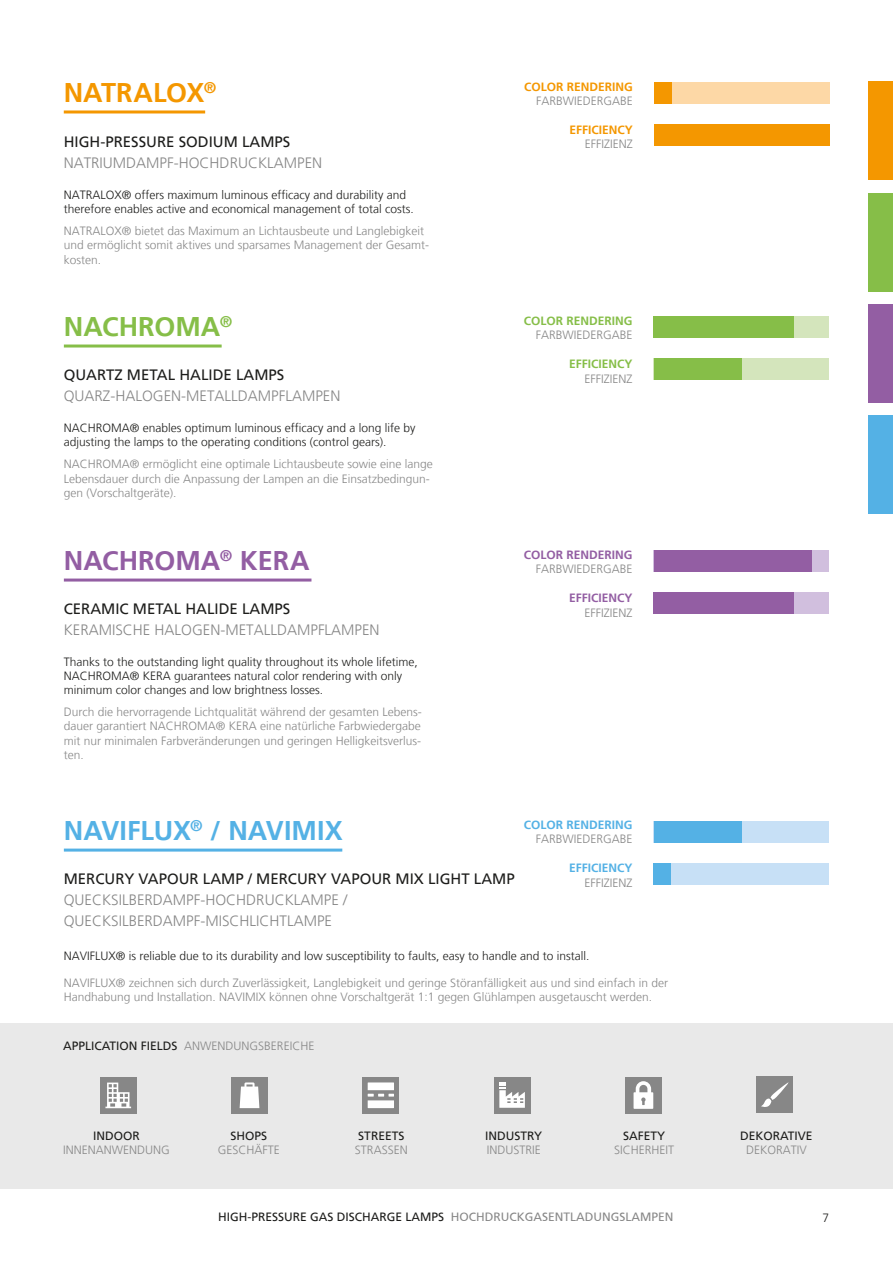
<style>
.page{position:relative;width:893px;height:1263px;background:#fff}
.page>*{position:absolute;margin:0;border:0;box-sizing:border-box;transform-origin:0 0}
.t1{font:700 27px "Frutiger 65";letter-spacing:.005em;color:#54b1e5}
.t2{font:700 27px "Frutiger 65";color:#935ea3}
.t3{font:700 27px "Frutiger 65";color:#f49700}
.t4{font:700 27px "Frutiger 65";color:#86be48}
.t5{font:300 15px/21px "Frutiger LT";color:#878787}
.t6{font:15px "Frutiger LT";color:#1d1d1b}
.t7{font:300 12px/14.4px "Frutiger LT";color:#878787}
.t8{font:300 12px/14.4px "Frutiger LT";color:#1d1d1b}
.t9{font:12px "Frutiger LT";color:#1d1d1b}
.t10{font:700 12px "Frutiger LT";color:#935ea3}
.t11{font:700 12px "Frutiger LT";color:#54b1e5}
.t12{font:700 12px "Frutiger LT";color:#86be48}
.t13{font:700 12px "Frutiger LT";color:#f49700}
.s1{font-weight:400;color:#1d1d1b}
.s2{font-family:"Frutiger 55 Roman";color:#878787}
</style>
<div class="page">
<div style="left:0;top:1023px;width:893px;height:165px;background:#e9e9e9"></div>
<div style="left:869px;top:82px;width:24px;height:98px;background:#f49700"></div>
<div style="left:869px;top:193px;width:24px;height:98px;background:#86be48"></div>
<div style="left:869px;top:304px;width:24px;height:98px;background:#935ea3"></div>
<div style="left:869px;top:415px;width:24px;height:99px;background:#54b1e5"></div>
<hr style="left:64px;top:110px;width:141px;height:3px;background:#f49700">
<hr style="left:64px;top:344px;width:158px;height:3px;background:#86be48">
<hr style="left:64px;top:578px;width:247px;height:3px;background:#935ea3">
<hr style="left:64px;top:848px;width:278px;height:3px;background:#54b1e5">
<div style="left:654px;top:550px;width:175px;height:21px;background:#d1bfde"></div>
<div style="left:654px;top:593px;width:175px;height:21px;background:#d1bfde"></div>
<div style="left:654px;top:550px;width:157px;height:21px;background:#935ea3"></div>
<div style="left:654px;top:593px;width:140px;height:21px;background:#935ea3"></div>
<div style="left:654px;top:821px;width:175px;height:21px;background:#c7e0f6"></div>
<div style="left:654px;top:864px;width:175px;height:21px;background:#c7e0f6"></div>
<div style="left:654px;top:821px;width:87px;height:21px;background:#54b1e5"></div>
<div style="left:654px;top:864px;width:17px;height:21px;background:#54b1e5"></div>
<div style="left:654px;top:316px;width:175px;height:21px;background:#d4e5bc"></div>
<div style="left:654px;top:359px;width:175px;height:21px;background:#d4e5bc"></div>
<div style="left:654px;top:316px;width:140px;height:21px;background:#86be48"></div>
<div style="left:654px;top:359px;width:87px;height:21px;background:#86be48"></div>
<div style="left:654px;top:82px;width:175px;height:21px;background:#fdd8a6"></div>
<div style="left:654px;top:82px;width:18px;height:21px;background:#f49700"></div>
<div style="left:654px;top:125px;width:175px;height:21px;background:#f49700"></div>
<div style="left:100px;top:1077px;width:37px;height:36px;background:#878787"></div>
<svg style="left:105px;top:1082px;width:26px;height:26px"></svg>
<div style="left:231px;top:1077px;width:37px;height:36px;background:#878787"></div>
<svg style="left:240px;top:1082px;width:19px;height:26px"></svg>
<div style="left:362px;top:1077px;width:37px;height:36px;background:#878787"></div>
<svg style="left:368px;top:1082px;width:26px;height:26px"></svg>
<div style="left:625px;top:1077px;width:37px;height:36px;background:#878787"></div>
<svg style="left:633px;top:1081px;width:20px;height:28px"></svg>
<div style="left:494px;top:1077px;width:36px;height:36px;background:#878787"></div>
<svg style="left:499px;top:1082px;width:26px;height:26px"></svg>
<div style="left:756px;top:1076px;width:37px;height:37px;background:#878787"></div>
<svg style="left:761px;top:1082px;width:28px;height:25px"></svg>
<h1 class="t3" style="left:64px;top:77px;width:154px">NATRALOX<sup>®</sup></h1>
<p class="t6" style="left:64px;top:133px;width:228px">HIGH-PRESSURE SODIUM LAMPS</p>
<p class="t5" style="left:64px;top:153px;width:260px">NATRIUMDAMPF-HOCHDRUCKLAMPEN</p>
<p class="t8" style="left:64px;top:187px;width:352px">NATRALOX® offers maximum luminous efficacy and durability and therefore enables active and economical management of total costs.</p>
<p class="t7" style="left:64px;top:224px;width:367px">NATRALOX® bietet das Maximum an Lichtausbeute und Langlebigkeit und ermöglicht somit aktives und sparsames Management der Gesamt&shy;kosten.</p>
<h1 class="t4" style="left:64px;top:311px;width:170px">NACHROMA<sup>®</sup></h1>
<p class="t6" style="left:64px;top:366px;width:222px">QUARTZ METAL HALIDE LAMPS</p>
<p class="t5" style="left:64px;top:386px;width:278px">QUARZ-HALOGEN-METALLDAMPFLAMPEN</p>
<p class="t8" style="left:64px;top:420px;width:353px">NACHROMA® enables optimum luminous efficacy and a long life by adjusting the lamps to the operating conditions (control gears).</p>
<p class="t7" style="left:64px;top:457px;width:370px">NACHROMA® ermöglicht eine optimale Lichtausbeute sowie eine lange<br>Lebensdauer durch die Anpassung der Lampen an die Einsatzbedingun&shy;gen (Vorschaltgeräte).</p>
<h1 class="t2" style="left:64px;top:545px;width:247px">NACHROMA<sup>®</sup> KERA</h1>
<p class="t6" style="left:64px;top:600px;width:228px">CERAMIC METAL HALIDE LAMPS</p>
<p class="t5" style="left:64px;top:620px;width:317px">KERAMISCHE HALOGEN-METALLDAMPFLAMPEN</p>
<p class="t8" style="left:64px;top:654px;width:356px">Thanks to the outstanding light quality throughout its whole lifetime,<br>NACHROMA® KERA guarantees natural color rendering with only minimum color changes and low brightness losses.</p>
<p class="t7" style="left:64px;top:705px;width:360px;text-align:justify">Durch die hervorragende Lichtqualität während der gesamten Lebens&shy;dauer garantiert NACHROMA® KERA eine natürliche Farbwiedergabe mit nur minimalen Farbveränderungen und geringen Helligkeitsverlus&shy;ten.</p>
<p class="t13" style="left:524px;top:80px;width:110px">COLOR RENDERING</p>
<p class="t7" style="left:536px;top:94px;width:98px">FARBWIEDERGABE</p>
<p class="t13" style="left:569px;top:123px;width:65px">EFFICIENCY</p>
<p class="t7" style="left:585px;top:137px;width:49px">EFFIZIENZ</p>
<p class="t12" style="left:524px;top:314px;width:110px">COLOR RENDERING</p>
<p class="t7" style="left:536px;top:328px;width:98px">FARBWIEDERGABE</p>
<p class="t12" style="left:569px;top:357px;width:65px">EFFICIENCY</p>
<p class="t7" style="left:584px;top:371px;width:49px">EFFIZIENZ</p>
<p class="t10" style="left:524px;top:548px;width:110px">COLOR RENDERING</p>
<p class="t7" style="left:536px;top:562px;width:98px">FARBWIEDERGABE</p>
<p class="t10" style="left:569px;top:591px;width:65px">EFFICIENCY</p>
<p class="t7" style="left:584px;top:605px;width:49px">EFFIZIENZ</p>
<h1 class="t1" style="left:64px;top:815px;width:281px">NAVIFLUX<sup>®</sup> / NAVIMIX</h1>
<p class="t6" style="left:64px;top:870px;width:452px">MERCURY VAPOUR LAMP / MERCURY VAPOUR MIX LIGHT LAMP</p>
<p class="t5" style="left:64px;top:890px;width:285px">QUECKSILBERDAMPF-HOCHDRUCKLAMPE /<br>QUECKSILBERDAMPF-MISCHLICHTLAMPE</p>
<p class="t11" style="left:524px;top:818px;width:110px">COLOR RENDERING</p>
<p class="t7" style="left:536px;top:832px;width:98px">FARBWIEDERGABE</p>
<p class="t11" style="left:569px;top:861px;width:65px">EFFICIENCY</p>
<p class="t7" style="left:584px;top:875px;width:49px">EFFIZIENZ</p>
<p class="t8" style="left:64px;top:949px;width:527px">NAVIFLUX® is reliable due to its durability and low susceptibility to faults, easy to handle and to install.</p>
<p class="t7" style="left:64px;top:975px;width:606px">NAVIFLUX® zeichnen sich durch Zuverlässigkeit, Langlebigkeit und geringe Störanfälligkeit aus und sind einfach in der<br>Handhabung und Installation. NAVIMIX können ohne Vorschaltgerät 1:1 gegen Glühlampen ausgetauscht werden.</p>
<p class="t7" style="left:63px;top:1038px;width:253px"><span class="s1">APPLICATION FIELDS</span> ANWENDUNGSBEREICHE</p>
<p class="t9" style="left:93px;top:1128px;width:48px">INDOOR</p>
<p class="t7" style="left:63px;top:1143px;width:108px">INNENANWENDUNG</p>
<p class="t9" style="left:231px;top:1128px;width:38px">SHOPS</p>
<p class="t7" style="left:218px;top:1143px;width:64px">GESCHÄFTE</p>
<p class="t9" style="left:358px;top:1128px;width:48px">STREETS</p>
<p class="t7" style="left:355px;top:1143px;width:54px">STRASSEN</p>
<p class="t9" style="left:485px;top:1128px;width:59px">INDUSTRY</p>
<p class="t7" style="left:487px;top:1143px;width:56px">INDUSTRIE</p>
<p class="t9" style="left:623px;top:1128px;width:44px">SAFETY</p>
<p class="t7" style="left:614px;top:1143px;width:62px">SICHERHEIT</p>
<p class="t9" style="left:740px;top:1128px;width:74px">DEKORATIVE</p>
<p class="t7" style="left:746px;top:1143px;width:62px">DEKORATIV</p>
<p class="t9" style="left:218px;top:1210px;width:457px">HIGH-PRESSURE GAS DISCHARGE LAMPS <span class="s2">HOCHDRUCKGASENTLADUNGSLAMPEN</span></p>
<p class="t8" style="left:822px;top:1210px;width:8px">7</p>
</div>
